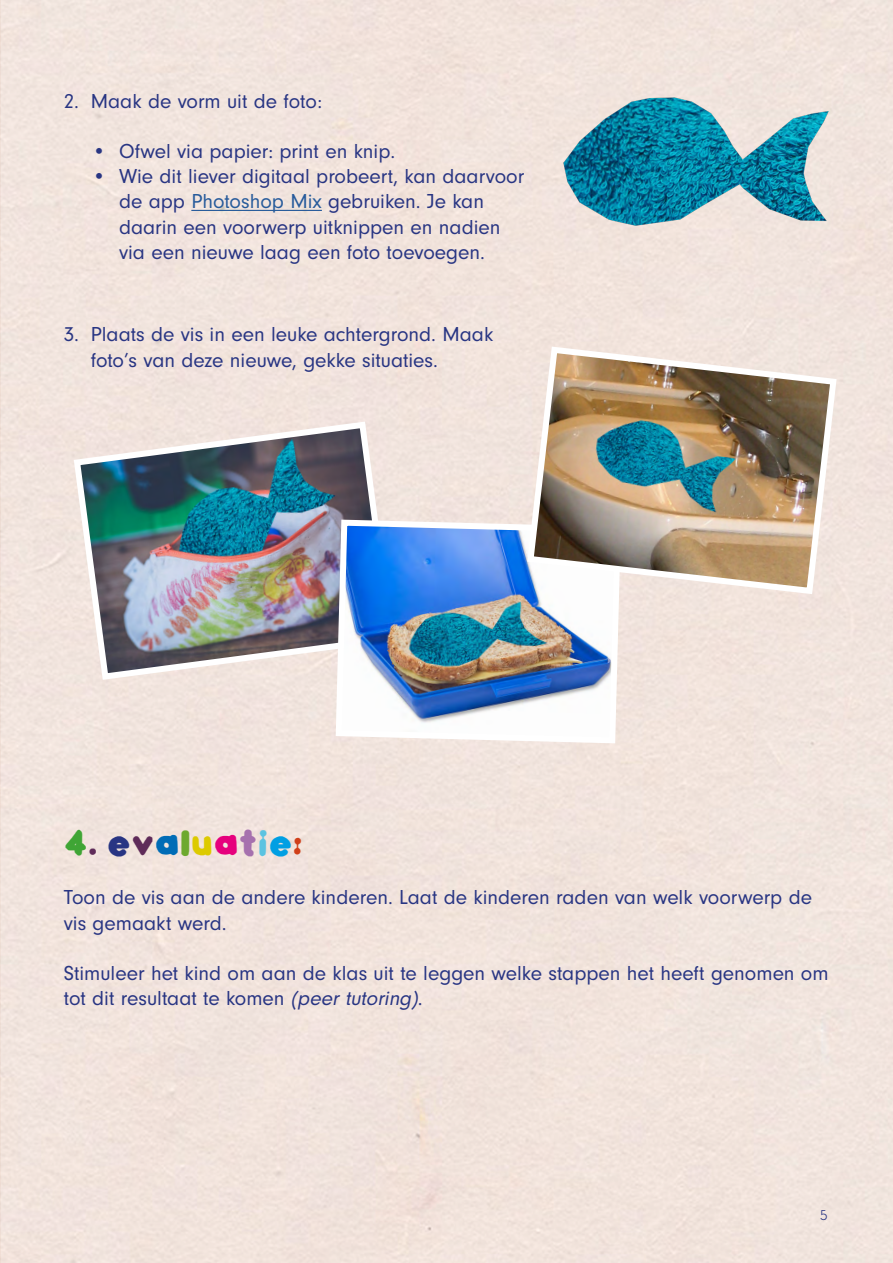
<style>
.page{position:relative;width:893px;height:1263px;background:#fff}
.page>*{position:absolute;margin:0;border:0;box-sizing:border-box;transform-origin:0 0}
.t1{font:36px "Kinderletters";color:#5f2b59}
.t2{font:21px/25.2px "Neuzeit Gro";color:#283583}
.t3{font:300 15px "Neuzeit Gro";color:#283583}
.s1{color:#275b9b}
.s2{font-family:"Kinderspel Cijfers";color:#3fa535}
.s3{color:#283583}
.s4{color:#006cb6}
.s5{color:#6da92e}
.s6{color:#ddca00}
.s7{color:#e6007d}
.s8{color:#a671ae}
.s9{color:#5bc3e1}
.s10{color:#009fe3}
.s11{color:#d03f19}
.s12{font-style:italic}
</style>
<div class="page">
<hr style="left:191px;top:210px;width:131px;height:1px;background:#275b9b">
<img style="left:556px;top:53px;width:281px;height:211px">
<img style="left:70px;top:418px;width:327px;height:265px">
<img style="left:333px;top:516px;width:291px;height:230px">
<img style="left:524px;top:343px;width:316px;height:254px">
<p class="t2" style="left:64px;top:88px;width:260px">2. Maak de vorm uit de foto:</p>
<p class="t2" style="left:92px;top:139px;width:305px">• Ofwel via papier: print en knip.</p>
<p class="t2" style="left:119px;top:164px;width:407px;text-indent:-27px">• Wie dit liever digitaal probeert, kan daarvoor de app <span class="s1">Photoshop Mix</span> gebruiken. Je kan daarin een voorwerp uitknippen en nadien via een nieuwe laag een foto toevoegen.</p>
<p class="t2" style="left:91px;top:322px;width:404px;text-indent:-27px">3. Plaats de vis in een leuke achtergrond. Maak foto’s van deze nieuwe, gekke situaties.</p>
<h1 class="t1" style="left:64px;top:827px;width:241px"><span class="s2">t</span>. <span class="s3">e</span>v<span class="s4">a</span><span class="s5">l</span><span class="s6">u</span><span class="s7">a</span><span class="s8">t</span><span class="s9">i</span><span class="s10">e</span><span class="s11">:</span></h1>
<p class="t2" style="left:64px;top:885px;width:750px">Toon de vis aan de andere kinderen. Laat de kinderen raden van welk voorwerp de vis gemaakt werd.</p>
<p class="t2" style="left:64px;top:961px;width:766px">Stimuleer het kind om aan de klas uit te leggen welke stappen het heeft genomen om tot dit resultaat te komen <span class="s12">(peer tutoring)</span>.</p>
<p class="t3" style="left:820px;top:1207px;width:9px">5</p>
</div>
